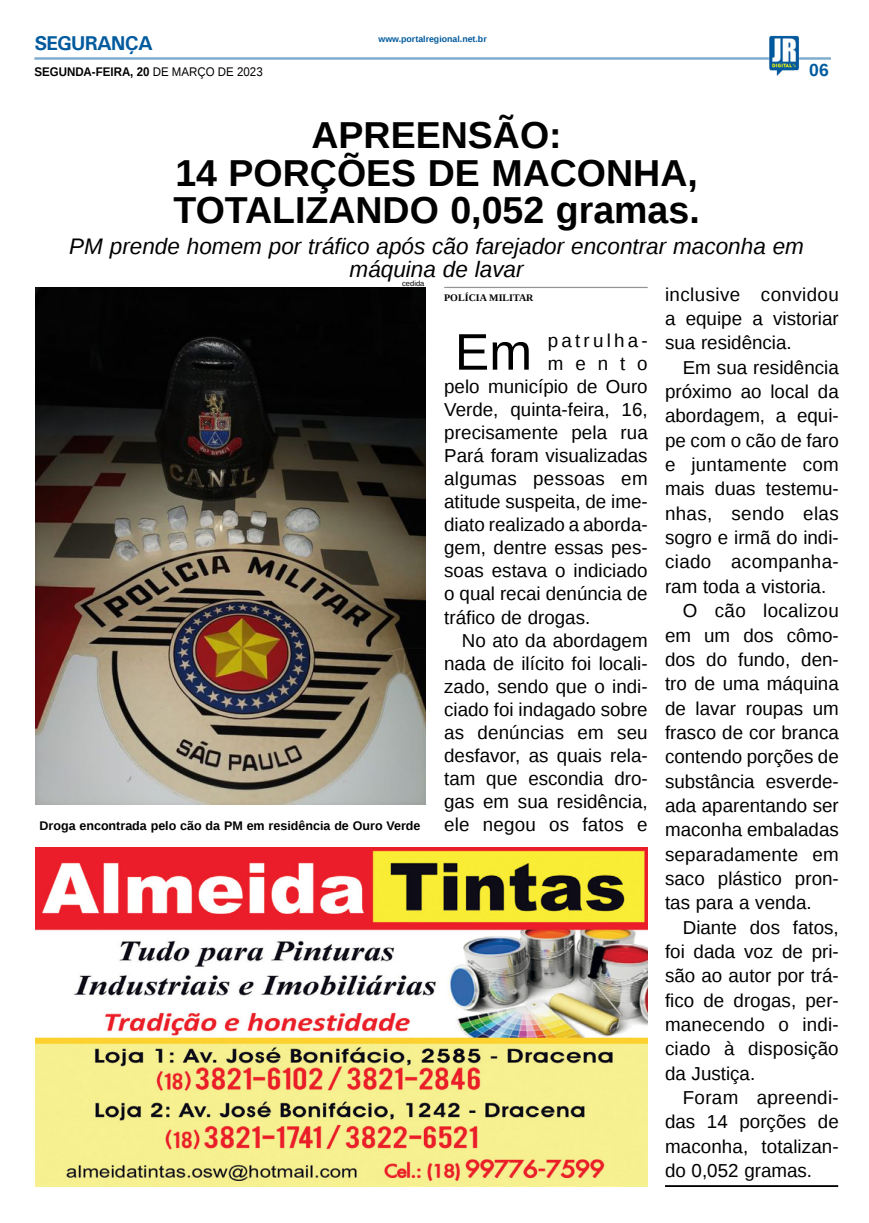
<style>
.page{position:relative;width:869px;height:1223px;background:#fff}
.page>*{position:absolute;margin:0;border:0;box-sizing:border-box;transform-origin:0 0}
.MATÉRIA{font:51.5px "Liberation Sans";color:#000}
.TÍTULO{font:700 37.5px/37.5px "Liberation Sans";color:#000}
.LINHA_FINA{font:italic 22.5px/23.8px "Liberation Sans";color:#000;text-align:center}
.TITULO_PG{font:700 20px "Univers";letter-spacing:-.04em;color:#005a9e}
.MATÉRIA-2{font:18.75px/24.4px "Liberation Sans";color:#000;text-align:justify}
.MATÉRIA-3{font:18.75px "Liberation Sans";letter-spacing:.17em;color:#000}
.TÍTULO-2{font:700 17.5px "Liberation Sans";color:#005a9e}
.LEGENDA{font:700 12.5px "Liberation Sans";color:#000}
.LEGENDA-2{font:700 12.5px "Liberation Sans";color:#000;scale:.92 1}
.CRÉDITO_NOME{font:700 10px "Liberation Serif";color:#000}
.DATA_PG{font:700 8.75px "Liberation Sans";color:#005a9e}
.CRÉDITO_FOTO{font:7.5px "Liberation Sans";color:#000}
.s1{font-weight:400}
</style>
<div class="page">
<hr style="left:34px;top:57px;width:796px;height:3px;background:#005a9e">
<img style="left:768px;top:36px;width:30px;height:40px">
<hr style="left:664px;top:1185px;width:173px;height:1px;background:#000">
<hr style="left:664px;top:1186px;width:173px;height:1px;background:#000">
<img style="left:35px;top:847px;width:612px;height:339px">
<img style="left:35px;top:287px;width:390px;height:517px">
<hr style="left:444px;top:287px;width:203px;height:1px;background:#939598">
<p class="TITULO_PG" style="left:34px;top:31px;width:120px">SEGURANÇA</p>
<p class="LEGENDA-2" style="left:34px;top:63px;width:249px">SEGUNDA-FEIRA, 20 <span class="s1">DE MARÇO DE 2023</span></p>
<p class="DATA_PG" style="left:378px;top:33px;width:110px">www.portalregional.net.br</p>
<p class="TÍTULO-2" style="left:808px;top:58px;width:21px">06</p>
<p class="TÍTULO" style="left:311px;top:116px;width:252px">APREENSÃO:</p>
<p class="TÍTULO" style="left:173px;top:153px;width:527px">14 PORÇÕES DE MACONHA,<br>TOTALIZANDO 0,052 gramas.</p>
<p class="LINHA_FINA" style="left:69px;top:234px;width:736px">PM prende homem por tráfico após cão farejador encontrar maconha em máquina de lavar</p>
<p class="CRÉDITO_NOME" style="left:444px;top:291px;width:91px">POLÍCIA MILITAR</p>
<p class="MATÉRIA" style="left:454px;top:323px;width:79px">Em</p>
<p class="MATÉRIA-3" style="left:547px;top:330px;width:101px">patrulha-</p>
<p class="CRÉDITO_FOTO" style="left:402px;top:279px;width:24px">cedida</p>
<p class="MATÉRIA-2" style="left:664px;top:283px;width:175px">inclusive convidou a equipe a vistoriar sua residência.</p>
<p class="MATÉRIA-2" style="left:664px;top:356px;width:175px;text-indent:18px">Em sua residência próximo ao local da abordagem, a equi&shy;pe com o cão de faro e juntamente com mais duas testemu&shy;nhas, sendo elas sogro e irmã do indi&shy;ciado acompanha&shy;ram toda a vistoria.</p>
<p class="MATÉRIA-2" style="left:664px;top:599px;width:175px;text-indent:18px">O cão localizou em um dos cômo&shy;dos do fundo, den&shy;tro de uma máquina de lavar roupas um frasco de cor branca contendo porções de substância esverde&shy;ada aparentando ser maconha embaladas separadamente em saco plástico pron&shy;tas para a venda.</p>
<p class="MATÉRIA-2" style="left:664px;top:915px;width:175px;text-indent:18px">Diante dos fatos, foi dada voz de pri&shy;são ao autor por trá&shy;fico de drogas, per&shy;manecendo o indi&shy;ciado à disposição da Justiça.</p>
<p class="MATÉRIA-2" style="left:664px;top:1086px;width:175px;text-indent:18px">Foram apreendi&shy;das 14 porções de maconha, totalizan&shy;do 0,052 gramas.</p>
<p class="MATÉRIA-2" style="left:547px;top:352px;width:101px">mento</p>
<p class="MATÉRIA-2" style="left:444px;top:375px;width:205px">pelo município de Ouro</p>
<p class="MATÉRIA-2" style="left:444px;top:398px;width:205px">Verde, quinta-feira, 16,</p>
<p class="MATÉRIA-2" style="left:444px;top:421px;width:205px">precisamente pela rua</p>
<p class="MATÉRIA-2" style="left:444px;top:444px;width:205px">Pará foram visualizadas</p>
<p class="MATÉRIA-2" style="left:444px;top:467px;width:205px">algumas pessoas em</p>
<p class="MATÉRIA-2" style="left:444px;top:490px;width:205px">atitude suspeita, de ime-</p>
<p class="MATÉRIA-2" style="left:444px;top:513px;width:205px">diato realizado a aborda-</p>
<p class="MATÉRIA-2" style="left:444px;top:536px;width:205px">gem, dentre essas pes-</p>
<p class="MATÉRIA-2" style="left:444px;top:559px;width:205px">soas estava o indiciado</p>
<p class="MATÉRIA-2" style="left:444px;top:582px;width:205px">o qual recai denúncia de</p>
<p class="MATÉRIA-2" style="left:444px;top:605px;width:147px">tráfico de drogas.</p>
<p class="MATÉRIA-2" style="left:444px;top:629px;width:205px;line-height:23.1px;text-indent:18px">No ato da abordagem nada de ilícito foi locali&shy;zado, sendo que o indi&shy;ciado foi indagado sobre as denúncias em seu desfavor, as quais rela&shy;tam que escondia dro&shy;gas em sua residência, ele negou os fatos e</p>
<p class="LEGENDA" style="left:39px;top:817px;width:382px">Droga encontrada pelo cão da PM em residência de Ouro Verde</p>
</div>
